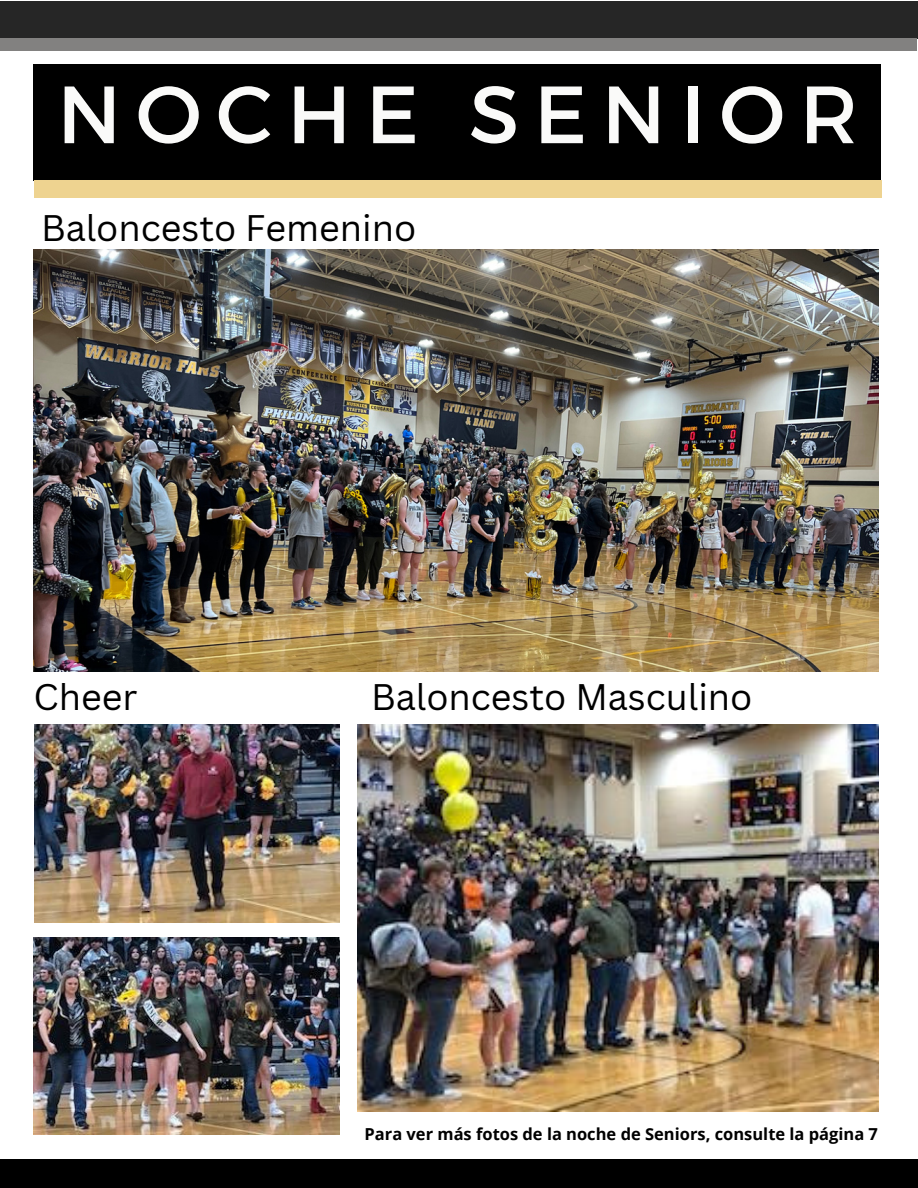
<style>
.page{position:relative;width:918px;height:1188px;background:#fff}
.page>*{position:absolute;margin:0;border:0;box-sizing:border-box;transform-origin:0 0}
.t1{font:81px "Montserrat";letter-spacing:.18em;color:#fafaf9}
.t2{font:36px "Canva Sans";color:#000}
.t3{font:700 16.5px "Open Sans";color:#000}
</style>
<div class="page">
<div style="left:34px;top:65px;width:847px;height:115px;background:#000"></div>
<div style="left:0;top:1159px;width:918px;height:29px;background:#000"></div>
<div style="left:34px;top:180px;width:848px;height:17px;background:#eed390"></div>
<div style="left:0;top:1px;width:918px;height:37px;background:#262626"></div>
<div style="left:0;top:38px;width:917px;height:13px;background:#828180"></div>
<img style="left:34px;top:250px;width:845px;height:422px">
<img style="left:358px;top:724px;width:521px;height:387px">
<img style="left:34px;top:937px;width:306px;height:198px">
<img style="left:34px;top:724px;width:305px;height:198px">
<h1 class="t1" style="left:57px;top:62px;width:803px">NOCHE SENIOR</h1>
<h2 class="t2" style="left:41px;top:203px;width:377px">Baloncesto Femenino</h2>
<h2 class="t2" style="left:34px;top:672px;width:105px">Cheer</h2>
<h2 class="t2" style="left:371px;top:672px;width:383px">Baloncesto Masculino</h2>
<p class="t3" style="left:365px;top:1122px;width:515px">Para ver más fotos de la noche de Seniors, consulte la página 7</p>
</div>
